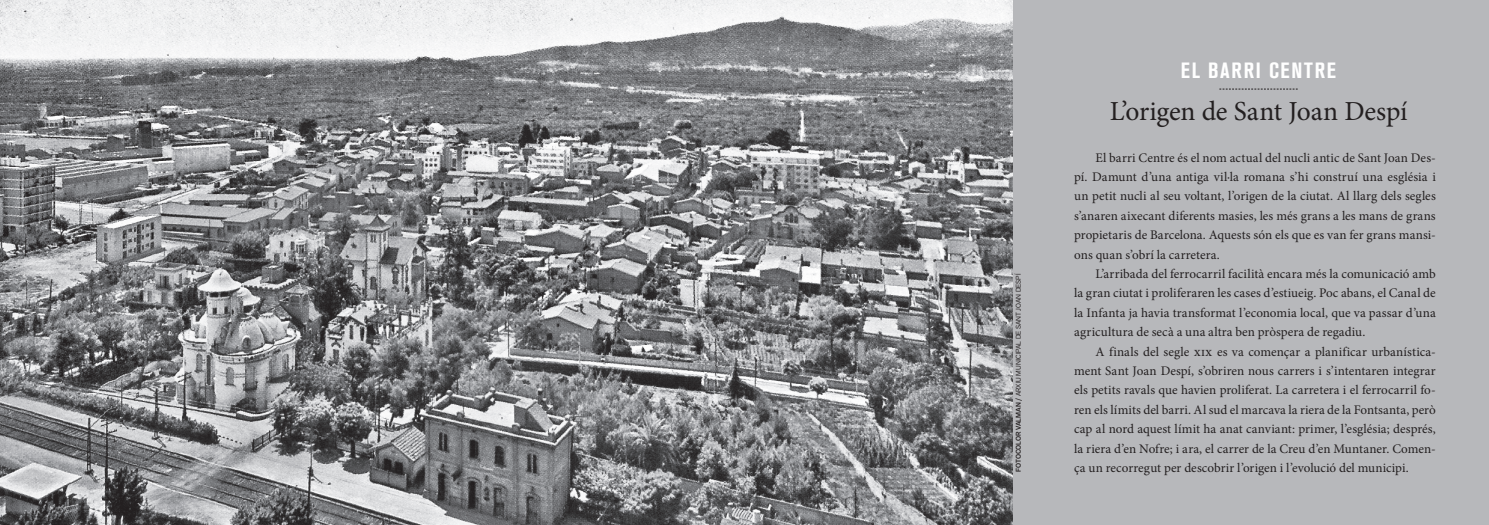
<style>
.page{position:relative;width:1489px;height:525px;background:#fff}
.page>*{position:absolute;margin:0;border:0;box-sizing:border-box;transform-origin:0 0}
.t1{font:27.5px "Minion Pro";letter-spacing:-.015em;color:#231f20}
.t2{font:700 condensed 21.88px "Akzidenz Grotesk BQ";letter-spacing:.08em;color:#fff}
.t3{font:13.12px/19.4px "Minion Pro";color:#231f20;text-align:justify}
.t4{font:6.88px "Akzid Grtsk Next";color:#231f20}
.s1{font-weight:500}
</style>
<div class="page">
<div style="left:1012px;top:0;width:476px;height:524px;background:#b7b8bb"></div>
<img style="left:0;top:0;width:1012px;height:524px">
<svg style="left:1219px;top:89px;width:78px;height:1px"></svg>
<p class="t4" style="left:1013px;top:471px;width:200px;rotate:-90deg"><span class="s1">FOTOCOLOR VALMAN /</span> ARXIU MUNICIPAL DE SANT JOAN DESPÍ</p>
<h2 class="t2" style="left:1180px;top:58px;width:157px">EL BARRI CENTRE</h2>
<h1 class="t1" style="left:1109px;top:93px;width:299px">L’origen de Sant Joan Despí</h1>
<p class="t3" style="left:1074px;top:148px;width:363px;text-indent:21px">El barri Centre és el nom actual del nucli antic de Sant Joan Des&shy;pí. Damunt d’una antiga vil·la romana s’hi construí una església i un petit nucli al seu voltant, l’origen de la ciutat. Al llarg dels segles s’anaren aixecant diferents masies, les més grans a les mans de grans propietaris de Barcelona. Aquests són els que es van fer grans mansi&shy;ons quan s’obrí la carretera.</p>
<p class="t3" style="left:1074px;top:264px;width:363px;text-indent:21px">L’arribada del ferrocarril facilità encara més la comunicació amb la gran ciutat i proliferaren les cases d’estiueig. Poc abans, el Canal de la Infanta ja havia transformat l’economia local, que va passar d’una agricultura de secà a una altra ben pròspera de regadiu.</p>
<p class="t3" style="left:1074px;top:341px;width:363px;text-indent:21px">A finals del segle xix es va començar a planificar urbanística&shy;ment Sant Joan Despí, s’obriren nous carrers i s’intentaren integrar els petits ravals que havien proliferat. La carretera i el ferrocarril fo&shy;ren els límits del barri. Al sud el marcava la riera de la Fontsanta, però cap al nord aquest límit ha anat canviant: primer, l’església; després, la riera d’en Nofre; i ara, el carrer de la Creu d’en Muntaner. Comen&shy;ça un recorregut per descobrir l’origen i l’evolució del municipi.</p>
</div>
